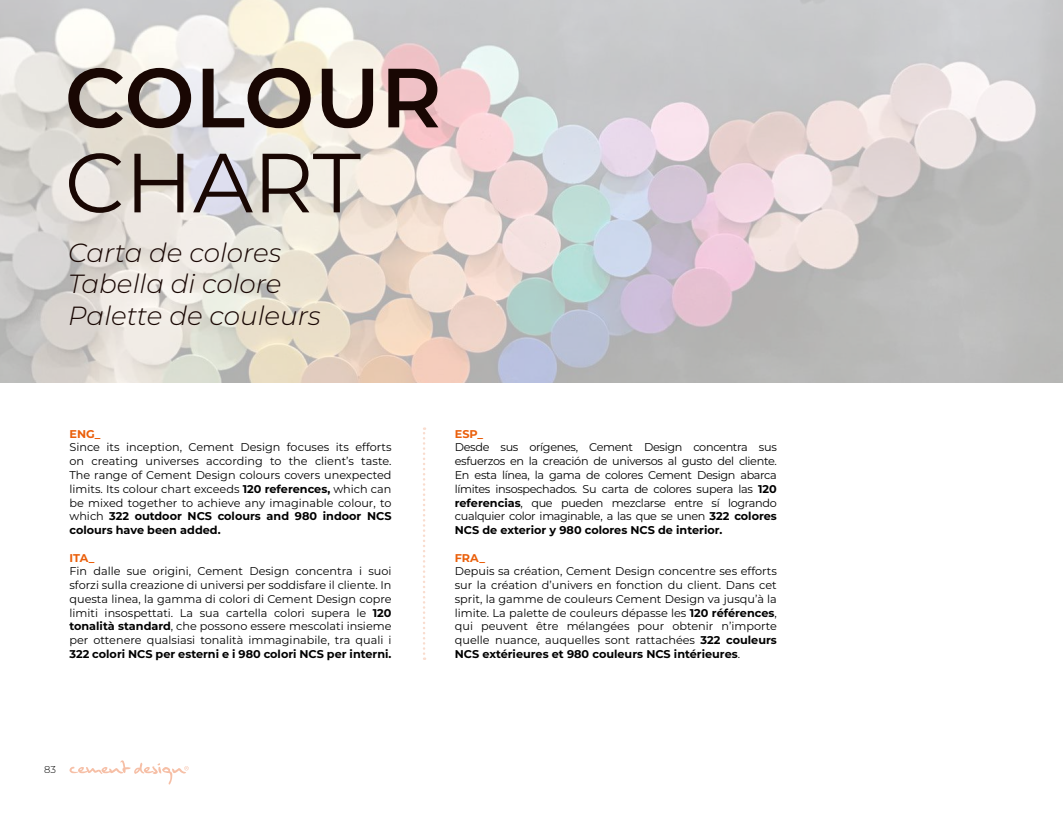
<style>
.page{position:relative;width:1063px;height:815px;background:#fff}
.page>*{position:absolute;margin:0;border:0;box-sizing:border-box;transform-origin:0 0}
.t1{font:600 83.75px "Montserrat";color:#190703}
.t2{font:83.75px "Montserrat";color:#190703}
.t3{font:italic 300 26.25px/31.5px "Montserrat";color:#180602}
.t4{font:11.25px/13.8px "Montserrat";color:#000;text-align:justify}
.t5{font:700 11.25px "Montserrat";color:#000}
.t6{font:700 11.25px "Montserrat";color:#ea5f0b}
.t7{font:300 10px "Montserrat";color:#000}
.s1{font-weight:700}
</style>
<div class="page">
<svg style="left:69px;top:760px;width:120px;height:25px"></svg>
<img style="left:0;top:0;width:1063px;height:383px">
<svg style="left:423px;top:427px;width:2px;height:233px"></svg>
<h1 class="t1" style="left:65px;top:38px;width:379px">COLOUR</h1>
<h1 class="t2" style="left:65px;top:125px;width:298px">CHART</h1>
<h2 class="t3" style="left:68px;top:236px;width:254px">Carta de colores<br>Tabella di colore<br>Palette de couleurs</h2>
<p class="t6" style="left:69px;top:426px;width:32px">ENG_</p>
<p class="t4" style="left:69px;top:440px;width:324px">Since its inception, Cement Design focuses its efforts on creating universes according to the client’s taste.<br>The range of Cement Design colours covers unexpected limits. Its colour chart exceeds <span class="s1">120 references,</span> which can be mixed together to achieve any imaginable colour, to which <span class="s1">322 outdoor NCS colours and 980 indoor NCS colours have been added.</span></p>
<p class="t6" style="left:69px;top:549px;width:27px">ITA_</p>
<p class="t4" style="left:69px;top:564px;width:324px">Fin dalle sue origini, Cement Design concentra i suoi sforzi sulla creazione di universi per soddisfare il cliente. In questa linea, la gamma di colori di Cement Design copre limiti insospettati. La sua cartella colori supera le <span class="s1">120 tonalità standard</span>, che possono essere mescolati insieme per ottenere qualsiasi tonalità immaginabile, tra quali i</p>
<p class="t5" style="left:69px;top:646px;width:324px">322 colori NCS per esterni e i 980 colori NCS per interni.</p>
<p class="t6" style="left:455px;top:426px;width:30px">ESP_</p>
<p class="t4" style="left:455px;top:440px;width:324px">Desde sus orígenes, Cement Design concentra sus esfuerzos en la creación de universos al gusto del cliente.<br>En esta línea, la gama de colores Cement Design abarca límites insospechados. Su carta de colores supera las <span class="s1">120 referencias</span>, que pueden mezclarse entre sí logrando cualquier color imaginable, a las que se unen <span class="s1">322 colores NCS de exterior y 980 colores NCS de interior.</span></p>
<p class="t6" style="left:455px;top:549px;width:32px">FRA_</p>
<p class="t4" style="left:455px;top:564px;width:324px">Depuis sa création, Cement Design concentre ses efforts sur la création d’univers en fonction du client. Dans cet sprit, la gamme de couleurs Cement Design va jusqu’à la limite. La palette de couleurs dépasse les <span class="s1">120 références</span>, qui peuvent être mélangées pour obtenir n’importe quelle nuance, auquelles sont rattachées <span class="s1">322 couleurs NCS extérieures et 980 couleurs NCS intérieures</span>.</p>
<p class="t7" style="left:44px;top:763px;width:13px">83</p>
</div>
